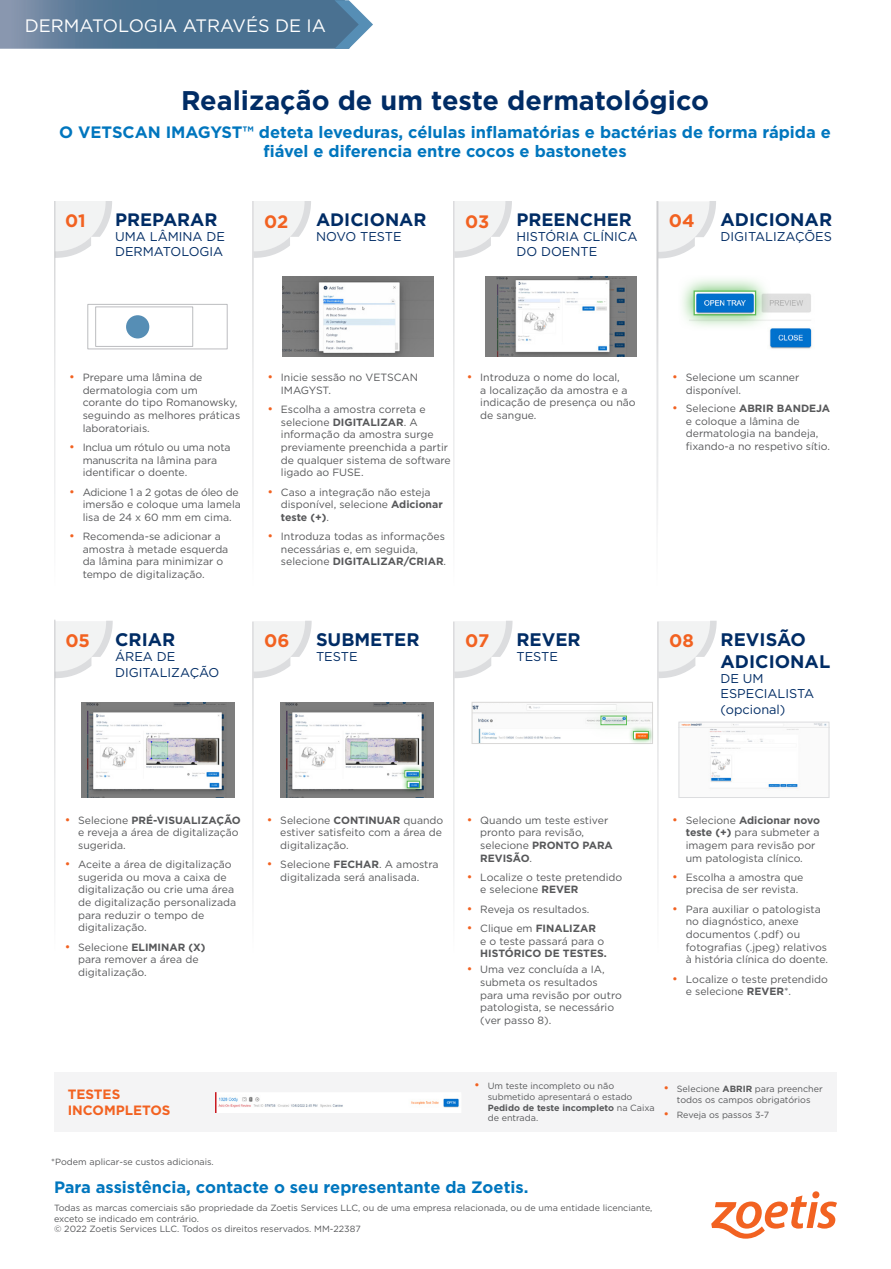
<style>
.page{position:relative;width:891px;height:1269px;background:#fff}
.page>*{position:absolute;margin:0;border:0;box-sizing:border-box;transform-origin:0 0}
.t1{font:700 27px "Gotham";color:#002c65}
.t2{font:700 18.15px/21.8px "Gotham";color:#002c65}
.t3{font:700 18.15px "Gotham";color:#f26221}
.t4{font:700 18px "Gotham";color:#002c65}
.t5{font:18px "Gotham";color:#fff}
.t6{font:700 18px "Gotham";color:#f26221}
.t7{font:700 16.5px/19.5px "Gotham";color:#0076be;text-align:center}
.t8{font:700 13.5px/16.2px "Gotham";color:#f26221}
.t9{font:12.75px/15.3px "Gotham";color:#002c65}
.t10{font:10.5px/12.6px "Gotham";color:#57585a}
.t11{font:10.5px/12.6px "Gotham";letter-spacing:-.02em;color:#57585a}
.Paragraph_Style_1{font:9px/10.8px "Gotham";color:#57585a}
.s1{font-size:12px;color:#f26221}
.s2{font-weight:700}
</style>
<div class="page">
<svg style="left:254px;top:201px;width:57px;height:57px"></svg>
<svg style="left:56px;top:201px;width:56px;height:57px"></svg>
<svg style="left:56px;top:621px;width:57px;height:57px"></svg>
<svg style="left:455px;top:201px;width:57px;height:57px"></svg>
<svg style="left:254px;top:621px;width:58px;height:57px"></svg>
<svg style="left:455px;top:621px;width:58px;height:57px"></svg>
<svg style="left:659px;top:621px;width:58px;height:57px"></svg>
<svg style="left:659px;top:201px;width:57px;height:58px"></svg>
<img style="left:474px;top:704px;width:177px;height:38px">
<div style="left:472px;top:702px;width:181px;height:42px;border:1px solid #d9d8d7"></div>
<svg style="left:587px;top:702px;width:53px;height:37px"></svg>
<div style="left:601px;top:716px;width:26px;height:9px;border:1px solid #5dbc57"></div>
<img style="left:282px;top:277px;width:152px;height:80px">
<img style="left:485px;top:277px;width:152px;height:80px">
<img style="left:681px;top:724px;width:146px;height:65px">
<div style="left:679px;top:722px;width:150px;height:76px;border:1px solid #dcdddf"></div>
<svg style="left:682px;top:279px;width:82px;height:42px"></svg>
<img style="left:689px;top:289px;width:123px;height:60px">
<svg style="left:87px;top:304px;width:141px;height:46px"></svg>
<div style="left:126px;top:315px;width:23px;height:23px;background:#568eb5;border-radius:50%"></div>
<img style="left:81px;top:702px;width:153px;height:96px">
<img style="left:280px;top:702px;width:154px;height:96px">
<div style="left:54px;top:1072px;width:783px;height:59px;background:#f4f4f5"></div>
<img style="left:215px;top:1092px;width:246px;height:20px">
<svg style="left:399px;top:765px;width:26px;height:18px"></svg>
<img style="left:406px;top:772px;width:12px;height:3px">
<div style="left:404px;top:770px;width:16px;height:7px;border:1px solid #5dbc57"></div>
<svg style="left:402px;top:776px;width:23px;height:17px"></svg>
<svg style="left:409px;top:783px;width:9px;height:3px"></svg>
<div style="left:407px;top:781px;width:13px;height:7px;border:1px solid #5dbc57"></div>
<svg style="left:628px;top:726px;width:25px;height:18px"></svg>
<img style="left:635px;top:733px;width:12px;height:4px">
<div style="left:633px;top:731px;width:16px;height:8px;border:1px solid #5dbc57"></div>
<svg style="left:0;top:0;width:373px;height:49px;background:#5a7d9a"></svg>
<div style="left:812px;top:1191px;width:7px;height:7px;background:#f26221;border-radius:50%"></div>
<svg style="left:711px;top:1195px;width:126px;height:44px"></svg>
<p class="t5" style="left:25px;top:14px;width:303px">DERMATOLOGIA ATRAVÉS DE IA</p>
<p class="t1" style="left:181px;top:82px;width:529px">Realização de um teste dermatológico</p>
<p class="t7" style="left:59px;top:122px;width:773px">O VETSCAN IMAGYST™ deteta leveduras, células inflamatórias e bactérias de forma rápida e fiável e diferencia entre cocos e bastonetes</p>
<p class="t4" style="left:115px;top:207px;width:104px">PREPARAR</p>
<p class="t9" style="left:115px;top:229px;width:111px">UMA LÂMINA DE<br>DERMATOLOGIA</p>
<p class="t6" style="left:65px;top:209px;width:22px">01</p>
<p class="t6" style="left:264px;top:209px;width:26px">02</p>
<p class="t4" style="left:316px;top:207px;width:112px">ADICIONAR</p>
<p class="t9" style="left:316px;top:229px;width:87px">NOVO TESTE</p>
<p class="t6" style="left:465px;top:209px;width:26px">03</p>
<p class="t4" style="left:516px;top:207px;width:117px">PREENCHER</p>
<p class="t9" style="left:516px;top:229px;width:122px">HISTÓRIA CLÍNICA<br>DO DOENTE</p>
<p class="t3" style="left:669px;top:209px;width:27px">04</p>
<p class="t2" style="left:721px;top:209px;width:113px">ADICIONAR</p>
<p class="t9" style="left:721px;top:229px;width:113px">DIGITALIZAÇÕES</p>
<p class="t10" style="left:83px;top:371px;width:159px;text-indent:-14px"><span class="s1">•</span> Prepare uma lâmina de dermatologia com um<br>corante do tipo Romanowsky, seguindo as melhores práticas laboratoriais.</p>
<p class="t11" style="left:83px;top:441px;width:149px;text-indent:-14px"><span class="s1">•</span> Inclua um rótulo ou uma nota manuscrita na lâmina para identificar o doente.</p>
<p class="t10" style="left:83px;top:485px;width:160px;text-indent:-14px"><span class="s1">•</span> Adicione 1 a 2 gotas de óleo de imersão e coloque uma lamela lisa de 24 x 60 mm em cima.</p>
<p class="t10" style="left:83px;top:530px;width:147px;text-indent:-14px"><span class="s1">•</span> Recomenda-se adicionar a amostra à metade esquerda da lâmina para minimizar o tempo de digitalização.</p>
<p class="t10" style="left:281px;top:371px;width:139px;text-indent:-14px"><span class="s1">•</span> Inicie sessão no VETSCAN<br>IMAGYST.</p>
<p class="t10" style="left:281px;top:403px;width:171px;text-indent:-14px"><span class="s1">•</span> Escolha a amostra correta e selecione <span class="s2">DIGITALIZAR</span>. A informação da amostra surge previamente preenchida a partir de qualquer sistema de software ligado ao FUSE.</p>
<p class="t10" style="left:281px;top:485px;width:163px;text-indent:-14px"><span class="s1">•</span> Caso a integração não esteja disponível, selecione <span class="s2">Adicionar teste (+)</span>.</p>
<p class="t10" style="left:281px;top:530px;width:167px;text-indent:-14px"><span class="s1">•</span> Introduza todas as informações necessárias e, em seguida, selecione <span class="s2">DIGITALIZAR/CRIAR</span>.</p>
<p class="t10" style="left:480px;top:371px;width:157px;text-indent:-14px"><span class="s1">•</span> Introduza o nome do local,<br>a localização da amostra e a indicação de presença ou não de sangue.</p>
<p class="t10" style="left:686px;top:371px;width:115px;text-indent:-14px"><span class="s1">•</span> Selecione um scanner disponível.</p>
<p class="t10" style="left:686px;top:402px;width:146px;text-indent:-14px"><span class="s1">•</span> Selecione <span class="s2">ABRIR BANDEJA </span>e coloque a lâmina de dermatologia na bandeja, fixando-a no respetivo sítio.</p>
<p class="t3" style="left:65px;top:628px;width:26px">05</p>
<p class="t2" style="left:115px;top:629px;width:62px">CRIAR</p>
<p class="t9" style="left:115px;top:649px;width:106px">ÁREA DE<br>DIGITALIZAÇÃO</p>
<p class="t2" style="left:316px;top:629px;width:105px">SUBMETER</p>
<p class="t9" style="left:316px;top:649px;width:43px">TESTE</p>
<p class="t2" style="left:516px;top:629px;width:66px">REVER</p>
<p class="t9" style="left:516px;top:649px;width:43px">TESTE</p>
<p class="t3" style="left:264px;top:628px;width:27px">06</p>
<p class="t3" style="left:465px;top:628px;width:26px">07</p>
<p class="t3" style="left:669px;top:628px;width:26px">08</p>
<p class="t2" style="left:721px;top:629px;width:111px">REVISÃO<br>ADICIONAL</p>
<p class="t9" style="left:721px;top:671px;width:95px">DE UM<br>ESPECIALISTA (opcional)</p>
<p class="t10" style="left:78px;top:813px;width:164px;text-indent:-14px"><span class="s1">•</span> Selecione <span class="s2">PRÉ‑VISUALIZAÇÃO </span>e reveja a área de digitalização sugerida.</p>
<p class="t10" style="left:78px;top:858px;width:160px;text-indent:-14px"><span class="s1">•</span> Aceite a área de digitalização sugerida ou mova a caixa de digitalização ou crie uma área de digitalização personalizada para reduzir o tempo de digitalização.</p>
<p class="t10" style="left:78px;top:940px;width:129px;text-indent:-14px"><span class="s1">•</span> Selecione <span class="s2">ELIMINAR (X) </span>para remover a área de digitalização.</p>
<p class="t8" style="left:68px;top:1086px;width:104px">TESTES<br>INCOMPLETOS</p>
<p class="t10" style="left:280px;top:813px;width:165px;text-indent:-14px"><span class="s1">•</span> Selecione <span class="s2">CONTINUAR</span> quando estiver satisfeito com a área de digitalização.</p>
<p class="t10" style="left:267px;top:858px;width:173px;text-align:center"><span class="s1">•</span> Selecione <span class="s2">FECHAR</span>. A amostra digitalizada será analisada.</p>
<p class="t10" style="left:480px;top:813px;width:134px;text-indent:-14px"><span class="s1">•</span> Quando um teste estiver pronto para revisão, selecione <span class="s2">PRONTO PARA<br>REVISÃO</span>.</p>
<p class="t10" style="left:480px;top:871px;width:144px;text-indent:-14px"><span class="s1">•</span> Localize o teste pretendido e selecione <span class="s2">REVER</span></p>
<p class="t10" style="left:467px;top:903px;width:124px"><span class="s1">•</span> Reveja os resultados.</p>
<p class="t10" style="left:480px;top:922px;width:128px;text-indent:-14px"><span class="s1">•</span> Clique em <span class="s2">FINALIZAR<br></span>e o teste passará para o<br><span class="s2">HISTÓRICO DE TESTES.</span></p>
<p class="t10" style="left:480px;top:963px;width:143px;text-indent:-14px"><span class="s1">•</span> Uma vez concluída a IA, submeta os resultados para uma revisão por outro patologista, se necessário (ver passo 8).</p>
<p class="t10" style="left:686px;top:813px;width:136px;text-indent:-14px"><span class="s1">•</span> Selecione <span class="s2">Adicionar novo teste (+)</span> para submeter a imagem para revisão por um patologista clínico.</p>
<p class="t10" style="left:686px;top:871px;width:119px;text-indent:-14px"><span class="s1">•</span> Escolha a amostra que precisa de ser revista.</p>
<p class="t10" style="left:686px;top:903px;width:144px;text-indent:-14px"><span class="s1">•</span> Para auxiliar o patologista no diagnóstico, anexe documentos (.pdf) ou fotografias (.jpeg) relativos à história clínica do doente.</p>
<p class="t10" style="left:686px;top:972px;width:144px;text-indent:-14px"><span class="s1">•</span> Localize o teste pretendido e selecione <span class="s2">REVER</span>*.</p>
<p class="Paragraph_Style_1" style="left:488px;top:1080px;width:169px;text-indent:-14px"><span class="s1">•</span> Um teste incompleto ou não submetido apresentará o estado<br><span class="s2">Pedido de teste incompleto</span> na Caixa de entrada.</p>
<p class="Paragraph_Style_1" style="left:663px;top:1083px;width:161px;text-align:center"><span class="s1">•</span> Selecione <span class="s2">ABRIR</span> para preencher todos os campos obrigatórios</p>
<p class="Paragraph_Style_1" style="left:663px;top:1110px;width:107px"><span class="s1">•</span> Reveja os passos 3-7</p>
<p class="Paragraph_Style_1" style="left:51px;top:1156px;width:164px">*Podem aplicar-se custos adicionais.</p>
<p class="t7" style="left:54px;top:1177px;width:476px">Para assistência, contacte o seu representante da Zoetis.</p>
<p class="Paragraph_Style_1" style="left:54px;top:1202px;width:600px">Todas as marcas comerciais são propriedade da Zoetis Services LLC, ou de uma empresa relacionada, ou de uma entidade licenciante, exceto se indicado em contrário.</p>
<p class="Paragraph_Style_1" style="left:54px;top:1224px;width:308px">© 2022 Zoetis Services LLC. Todos os direitos reservados. MM-22387</p>
</div>
